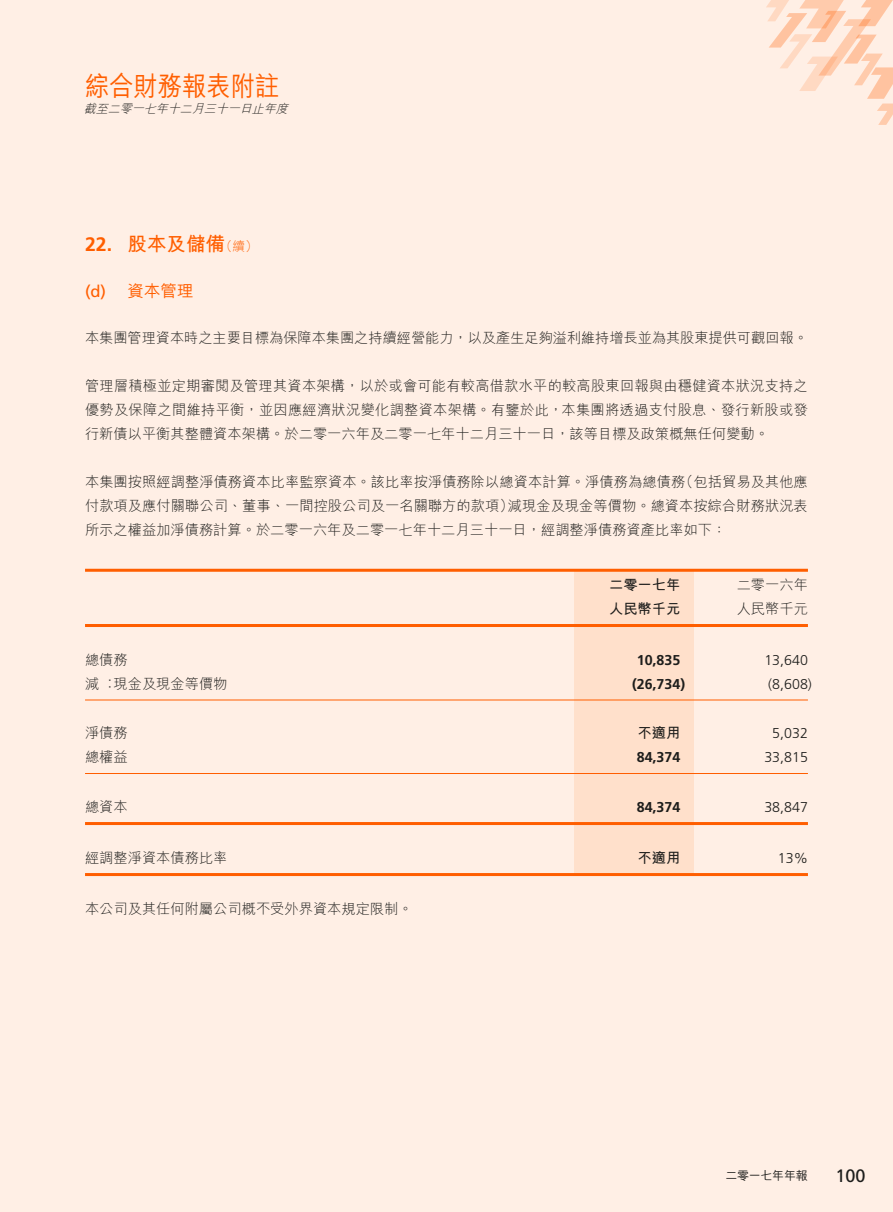
<style>
.page{position:relative;width:893px;height:1212px;background:#ffefe5}
.page>*{position:absolute;margin:0;border:0;box-sizing:border-box;transform-origin:0 0}
.t1{font:500 27px "M Hei HK";color:#ff5e00;scale:.9 1}
.Subhead_1{font:700 19.5px "M Hei HK";color:#ff5e00}
.t2{font:18px "Frutiger LT Std";color:#1d1d1b}
.Subhead_2{font:500 16.5px "M Hei HK";color:#ff5e00}
.Body_Text{font:300 14.25px/24px "M Hei HK";color:#1d1d1b;text-align:justify}
.Table_2_Colume{font:300 14.25px "M Hei HK";color:#1d1d1b}
.Table_2_Colume-2{font:300 14.25px "Frutiger LT Std";color:#1d1d1b}
.Table_2_Colume-3{font:700 14.25px "Frutiger LT Std";color:#1d1d1b}
.Table_2_Colume-4{font:700 14.25px "M Hei HK";color:#1d1d1b}
.t3{font:italic 300 12px "M Hei HK";color:#1d1d1b}
.t4{font:500 12px "M Hei HK";letter-spacing:-.02em;color:#1d1d1b}
.s1{font-family:"Frutiger LT Std"}
.s2{font-weight:300;font-size:12.75px}
.s3{font-family:"Frutiger LT Std";font-weight:400}
</style>
<div class="page">
<svg style="left:766px;top:0;width:127px;height:125px"></svg>
<div style="left:574px;top:571px;width:119px;height:304px;background:#ffe0cb"></div>
<hr style="left:85px;top:569px;width:723px;height:3px;background:#ff5e00">
<hr style="left:85px;top:624px;width:723px;height:3px;background:#ff5e00">
<hr style="left:85px;top:700px;width:723px;height:1px;background:#ff5e00">
<hr style="left:85px;top:773px;width:723px;height:1px;background:#ff5e00">
<hr style="left:85px;top:822px;width:723px;height:3px;background:#ff5e00">
<hr style="left:85px;top:873px;width:723px;height:3px;background:#ff5e00">
<h1 class="t1" style="left:85px;top:67px;width:218px">綜合財務報表附註</h1>
<p class="t3" style="left:84px;top:102px;width:209px">截至二零一七年十二月三十一日止年度</p>
<p class="Subhead_1" style="left:85px;top:230px;width:174px"><span class="s1">22.</span> 股本及儲備<span class="s2">（續）</span></p>
<p class="Subhead_2" style="left:85px;top:279px;width:110px"><span class="s3">(d)</span> 資本管理</p>
<p class="Body_Text" style="left:85px;top:325px;width:724px">本集團管理資本時之主要目標為保障本集團之持續經營能力，以及產生足夠溢利維持增長並為其股東提供可觀回報。</p>
<p class="Body_Text" style="left:85px;top:373px;width:724px">管理層積極並定期審閱及管理其資本架構，以於或會可能有較高借款水平的較高股東回報與由穩健資本狀況支持之優勢及保障之間維持平衡，並因應經濟狀況變化調整資本架構。有鑒於此，本集團將透過支付股息、發行新股或發行新債以平衡其整體資本架構。於二零一六年及二零一七年十二月三十一日，該等目標及政策概無任何變動。</p>
<p class="Body_Text" style="left:85px;top:469px;width:724px">本集團按照經調整淨債務資本比率監察資本。該比率按淨債務除以總資本計算。淨債務為總債務（包括貿易及其他應付款項及應付關聯公司、董事、一間控股公司及一名關聯方的款項）減現金及現金等價物。總資本按綜合財務狀況表所示之權益加淨債務計算。於二零一六年及二零一七年十二月三十一日，經調整淨債務資產比率如下：</p>
<p class="Table_2_Colume-4" style="left:609px;top:574px;width:73px">二零一七年</p>
<p class="Table_2_Colume" style="left:737px;top:577px;width:73px">二零一六年</p>
<p class="Table_2_Colume-4" style="left:609px;top:598px;width:73px">人民幣千元</p>
<p class="Table_2_Colume" style="left:737px;top:601px;width:73px">人民幣千元</p>
<p class="Table_2_Colume" style="left:85px;top:652px;width:44px">總債務</p>
<p class="Table_2_Colume-3" style="left:637px;top:652px;width:45px">10,835</p>
<p class="Table_2_Colume-2" style="left:764px;top:652px;width:45px">13,640</p>
<p class="Table_2_Colume" style="left:85px;top:676px;width:144px">減 ︰現金及現金等價物</p>
<p class="Table_2_Colume-3" style="left:632px;top:676px;width:55px">(26,734)</p>
<p class="Table_2_Colume-2" style="left:768px;top:676px;width:45px">(8,608)</p>
<p class="Table_2_Colume" style="left:85px;top:726px;width:44px">淨債務</p>
<p class="Table_2_Colume-4" style="left:638px;top:723px;width:44px">不適用</p>
<p class="Table_2_Colume-2" style="left:772px;top:725px;width:37px">5,032</p>
<p class="Table_2_Colume" style="left:85px;top:750px;width:44px">總權益</p>
<p class="Table_2_Colume-3" style="left:637px;top:749px;width:45px">84,374</p>
<p class="Table_2_Colume-2" style="left:764px;top:749px;width:45px">33,815</p>
<p class="Table_2_Colume" style="left:85px;top:799px;width:44px">總資本</p>
<p class="Table_2_Colume-3" style="left:637px;top:799px;width:45px">84,374</p>
<p class="Table_2_Colume-2" style="left:764px;top:799px;width:45px">38,847</p>
<p class="Table_2_Colume" style="left:85px;top:850px;width:144px">經調整淨資本債務比率</p>
<p class="Table_2_Colume-4" style="left:638px;top:847px;width:44px">不適用</p>
<p class="Table_2_Colume-2" style="left:778px;top:850px;width:32px">13%</p>
<p class="Body_Text" style="left:85px;top:896px;width:329px">本公司及其任何附屬公司概不受外界資本規定限制。</p>
<p class="t4" style="left:725px;top:1167px;width:84px">二零一七年年報</p>
<p class="t2" style="left:835px;top:1165px;width:32px">100</p>
</div>
